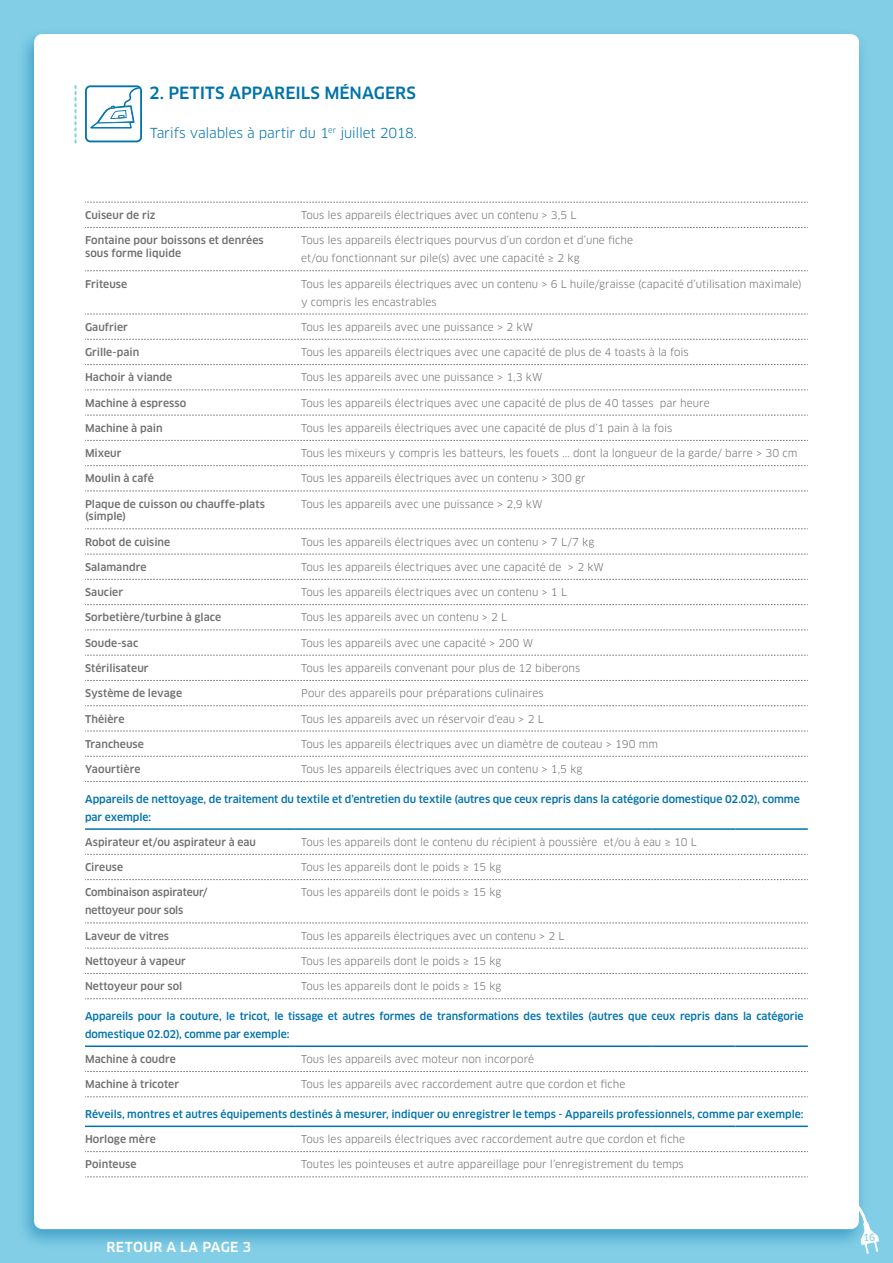
<style>
.page{position:relative;width:893px;height:1263px;background:#82cee6}
.page>*{position:absolute;margin:0;border:0;box-sizing:border-box;transform-origin:0 0}
.t1{font:500 16.5px "Clan OT";color:#0073ab}
.t2{font:13.5px "Clan OT";letter-spacing:-.015em;color:#0073ab}
.t3{font:500 13.5px "Clan OT";letter-spacing:.02em;color:#fff}
.t4{font:10.5px/18px "Clan OT";color:#706f6f}
.t5{font:500 10.5px/12.6px "Clan OT";letter-spacing:.005em;color:#706f6f}
.t6{font:500 10.5px/18px "Clan OT";letter-spacing:-.005em;color:#0073ab}
.t7{font:9.75px "Clan OT News";color:#82cee6}
</style>
<div class="page">
<div style="left:16px;top:28px;width:853px;height:1223px;background:#0073ab;opacity:.5"></div>
<div style="left:34px;top:34px;width:825px;height:1195px;background:#fff;border-radius:9px"></div>
<svg style="left:857px;top:1206px;width:22px;height:48px"></svg>
<hr style="left:85px;top:828px;width:210px;height:2px;background:#0073ab">
<hr style="left:295px;top:828px;width:357px;height:2px;background:#0073ab">
<hr style="left:652px;top:828px;width:83px;height:2px;background:#0073ab">
<hr style="left:735px;top:828px;width:73px;height:2px;background:#0073ab">
<hr style="left:85px;top:1045px;width:210px;height:2px;background:#0073ab">
<hr style="left:295px;top:1045px;width:357px;height:2px;background:#0073ab">
<hr style="left:652px;top:1045px;width:83px;height:2px;background:#0073ab">
<hr style="left:735px;top:1045px;width:73px;height:2px;background:#0073ab">
<hr style="left:85px;top:1125px;width:210px;height:2px;background:#0073ab">
<hr style="left:295px;top:1125px;width:357px;height:2px;background:#0073ab">
<hr style="left:652px;top:1125px;width:83px;height:2px;background:#0073ab">
<hr style="left:735px;top:1125px;width:73px;height:2px;background:#0073ab">
<svg style="left:85px;top:756px;width:723px;height:1px"></svg>
<svg style="left:85px;top:781px;width:723px;height:1px"></svg>
<svg style="left:85px;top:998px;width:723px;height:1px"></svg>
<svg style="left:85px;top:1096px;width:723px;height:1px"></svg>
<svg style="left:85px;top:202px;width:723px;height:1px"></svg>
<svg style="left:85px;top:227px;width:723px;height:1px"></svg>
<svg style="left:85px;top:270px;width:723px;height:1px"></svg>
<svg style="left:85px;top:314px;width:723px;height:1px"></svg>
<svg style="left:85px;top:339px;width:723px;height:1px"></svg>
<svg style="left:85px;top:364px;width:723px;height:1px"></svg>
<svg style="left:85px;top:390px;width:723px;height:1px"></svg>
<svg style="left:85px;top:415px;width:723px;height:1px"></svg>
<svg style="left:85px;top:440px;width:723px;height:1px"></svg>
<svg style="left:85px;top:465px;width:723px;height:1px"></svg>
<svg style="left:85px;top:491px;width:723px;height:1px"></svg>
<svg style="left:85px;top:528px;width:723px;height:1px"></svg>
<svg style="left:85px;top:554px;width:723px;height:1px"></svg>
<svg style="left:85px;top:579px;width:723px;height:1px"></svg>
<svg style="left:85px;top:604px;width:723px;height:1px"></svg>
<svg style="left:85px;top:630px;width:723px;height:1px"></svg>
<svg style="left:85px;top:655px;width:723px;height:1px"></svg>
<svg style="left:85px;top:680px;width:723px;height:1px"></svg>
<svg style="left:85px;top:705px;width:723px;height:1px"></svg>
<svg style="left:85px;top:731px;width:723px;height:1px"></svg>
<svg style="left:85px;top:854px;width:723px;height:1px"></svg>
<svg style="left:85px;top:879px;width:723px;height:1px"></svg>
<svg style="left:85px;top:923px;width:723px;height:1px"></svg>
<svg style="left:85px;top:948px;width:723px;height:1px"></svg>
<svg style="left:85px;top:973px;width:723px;height:1px"></svg>
<svg style="left:85px;top:1071px;width:723px;height:1px"></svg>
<svg style="left:85px;top:1151px;width:723px;height:1px"></svg>
<svg style="left:85px;top:1176px;width:723px;height:1px"></svg>
<svg style="left:85px;top:85px;width:57px;height:57px"></svg>
<svg style="left:74px;top:85px;width:3px;height:58px"></svg>
<h1 class="t1" style="left:149px;top:83px;width:268px">2. PETITS APPAREILS MÉNAGERS</h1>
<p class="t2" style="left:150px;top:125px;width:268px">Tarifs valables à partir du 1<sup>er</sup> juillet 2018.</p>
<p class="t5" style="left:85px;top:209px;width:72px">Cuiseur de riz</p>
<p class="t4" style="left:301px;top:206px;width:277px">Tous les appareils électriques avec un contenu &gt; 3,5 L</p>
<p class="t5" style="left:85px;top:234px;width:180px">Fontaine pour boissons et denrées sous forme liquide</p>
<p class="t4" style="left:301px;top:231px;width:334px">Tous les appareils électriques pourvus d’un cordon et d’une fiche et/ou fonctionnant sur pile(s) avec une capacité ≥ 2 kg</p>
<p class="t5" style="left:85px;top:277px;width:44px">Friteuse</p>
<p class="t4" style="left:301px;top:275px;width:502px">Tous les appareils électriques avec un contenu &gt; 6 L huile/graisse (capacité d’utilisation maximale) y compris les encastrables</p>
<p class="t5" style="left:85px;top:321px;width:44px">Gaufrier</p>
<p class="t4" style="left:301px;top:318px;width:234px">Tous les appareils avec une puissance &gt; 2 kW</p>
<p class="t5" style="left:85px;top:346px;width:56px">Grille-pain</p>
<p class="t4" style="left:301px;top:343px;width:389px">Tous les appareils électriques avec une capacité de plus de 4 toasts à la fois</p>
<p class="t5" style="left:85px;top:371px;width:89px">Hachoir à viande</p>
<p class="t4" style="left:301px;top:368px;width:243px">Tous les appareils avec une puissance &gt; 1,3 kW</p>
<p class="t5" style="left:85px;top:396px;width:103px">Machine à espresso</p>
<p class="t4" style="left:301px;top:394px;width:410px">Tous les appareils électriques avec une capacité de plus de 40 tasses par heure</p>
<p class="t5" style="left:85px;top:422px;width:79px">Machine à pain</p>
<p class="t4" style="left:301px;top:419px;width:373px">Tous les appareils électriques avec une capacité de plus d’1 pain à la fois</p>
<p class="t5" style="left:85px;top:447px;width:38px">Mixeur</p>
<p class="t4" style="left:301px;top:444px;width:498px">Tous les mixeurs y compris les batteurs, les fouets ... dont la longueur de la garde/ barre &gt; 30 cm</p>
<p class="t5" style="left:85px;top:472px;width:70px">Moulin à café</p>
<p class="t4" style="left:301px;top:470px;width:286px">Tous les appareils électriques avec un contenu &gt; 300 gr</p>
<p class="t5" style="left:85px;top:498px;width:181px">Plaque de cuisson ou chauffe-plats (simple)</p>
<p class="t4" style="left:301px;top:495px;width:243px">Tous les appareils avec une puissance &gt; 2,9 kW</p>
<p class="t5" style="left:85px;top:535px;width:87px">Robot de cuisine</p>
<p class="t4" style="left:301px;top:533px;width:295px">Tous les appareils électriques avec un contenu &gt; 7 L/7 kg</p>
<p class="t5" style="left:85px;top:561px;width:63px">Salamandre</p>
<p class="t4" style="left:301px;top:558px;width:304px">Tous les appareils électriques avec une capacité de &gt; 2 kW</p>
<p class="t5" style="left:85px;top:586px;width:40px">Saucier</p>
<p class="t4" style="left:301px;top:583px;width:267px">Tous les appareils électriques avec un contenu &gt; 1 L</p>
<p class="t5" style="left:85px;top:611px;width:138px">Sorbetière/turbine à glace</p>
<p class="t4" style="left:301px;top:608px;width:208px">Tous les appareils avec un contenu &gt; 2 L</p>
<p class="t5" style="left:85px;top:637px;width:55px">Soude-sac</p>
<p class="t4" style="left:301px;top:634px;width:234px">Tous les appareils avec une capacité &gt; 200 W</p>
<p class="t5" style="left:85px;top:662px;width:65px">Stérilisateur</p>
<p class="t4" style="left:301px;top:659px;width:281px">Tous les appareils convenant pour plus de 12 biberons</p>
<p class="t5" style="left:85px;top:687px;width:99px">Système de levage</p>
<p class="t4" style="left:301px;top:684px;width:244px">Pour des appareils pour préparations culinaires</p>
<p class="t5" style="left:85px;top:712px;width:41px">Théière</p>
<p class="t4" style="left:301px;top:710px;width:244px">Tous les appareils avec un réservoir d’eau &gt; 2 L</p>
<p class="t5" style="left:85px;top:738px;width:60px">Trancheuse</p>
<p class="t4" style="left:301px;top:735px;width:358px">Tous les appareils électriques avec un diamètre de couteau &gt; 190 mm</p>
<p class="t5" style="left:85px;top:763px;width:57px">Yaourtière</p>
<p class="t4" style="left:301px;top:760px;width:283px">Tous les appareils électriques avec un contenu &gt; 1,5 kg</p>
<p class="t6" style="left:85px;top:790px;width:716px">Appareils de nettoyage, de traitement du textile et d’entretien du textile (autres que ceux repris dans la catégorie domestique 02.02), comme par exemple:</p>
<p class="t5" style="left:85px;top:836px;width:173px">Aspirateur et/ou aspirateur à eau</p>
<p class="t4" style="left:301px;top:833px;width:397px">Tous les appareils dont le contenu du récipient à poussière et/ou à eau ≥ 10 L</p>
<p class="t5" style="left:85px;top:861px;width:40px">Cireuse</p>
<p class="t4" style="left:301px;top:858px;width:202px">Tous les appareils dont le poids ≥ 15 kg</p>
<p class="t5" style="left:85px;top:884px;width:124px;line-height:18px">Combinaison aspirateur/ nettoyeur pour sols</p>
<p class="t4" style="left:301px;top:883px;width:202px">Tous les appareils dont le poids ≥ 15 kg</p>
<p class="t5" style="left:85px;top:929px;width:86px">Laveur de vitres</p>
<p class="t4" style="left:301px;top:927px;width:265px">Tous les appareils électriques avec un contenu &gt; 2 L</p>
<p class="t5" style="left:85px;top:955px;width:102px">Nettoyeur à vapeur</p>
<p class="t4" style="left:301px;top:952px;width:202px">Tous les appareils dont le poids ≥ 15 kg</p>
<p class="t5" style="left:85px;top:980px;width:99px">Nettoyeur pour sol</p>
<p class="t4" style="left:301px;top:977px;width:202px">Tous les appareils dont le poids ≥ 15 kg</p>
<p class="t6" style="left:85px;top:1007px;width:720px">Appareils pour la couture, le tricot, le tissage et autres formes de transformations des textiles (autres que ceux repris dans la catégorie domestique 02.02), comme par exemple:</p>
<p class="t5" style="left:85px;top:1053px;width:92px">Machine à coudre</p>
<p class="t4" style="left:301px;top:1050px;width:235px">Tous les appareils avec moteur non incorporé</p>
<p class="t5" style="left:85px;top:1078px;width:96px">Machine à tricoter</p>
<p class="t4" style="left:301px;top:1075px;width:326px">Tous les appareils avec raccordement autre que cordon et fiche</p>
<p class="t6" style="left:85px;top:1105px;width:720px">Réveils, montres et autres équipements destinés à mesurer, indiquer ou enregistrer le temps - Appareils professionnels, comme par exemple:</p>
<p class="t5" style="left:85px;top:1133px;width:72px">Horloge mère</p>
<p class="t4" style="left:301px;top:1130px;width:386px">Tous les appareils électriques avec raccordement autre que cordon et fiche</p>
<p class="t5" style="left:85px;top:1158px;width:53px">Pointeuse</p>
<p class="t4" style="left:301px;top:1155px;width:384px">Toutes les pointeuses et autre appareillage pour l’enregistrement du temps</p>
<p class="t3" style="left:106px;top:1239px;width:146px">RETOUR A LA PAGE 3</p>
<p class="t7" style="left:863px;top:1232px;width:14px">16</p>
</div>
